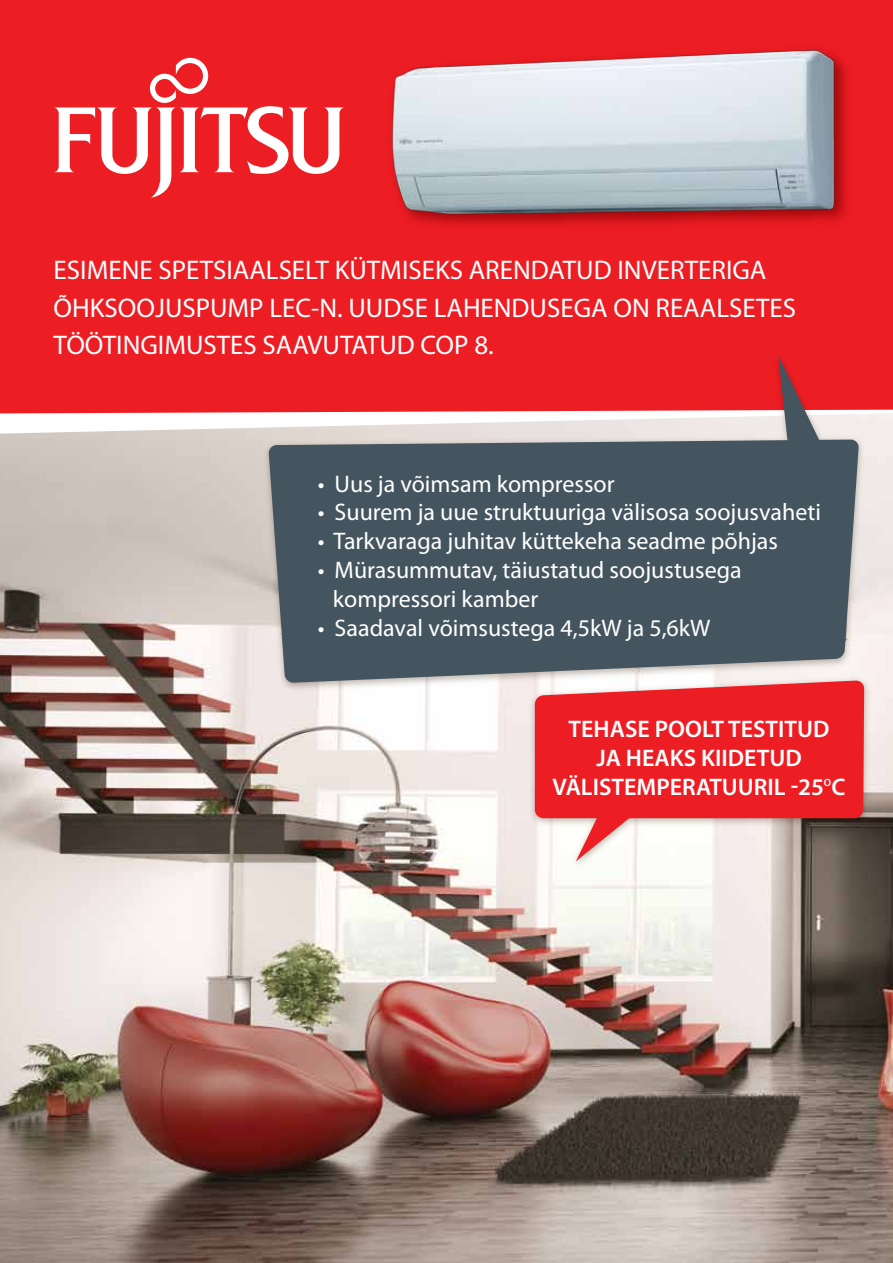
<style>
.page{position:relative;width:893px;height:1263px;background:#fff}
.page>*{position:absolute;margin:0;border:0;box-sizing:border-box;transform-origin:0 0}
.t1{font:27px/37.5px "Myriad Pro";color:#fff}
.t2{font:24px/28.8px "Myriad Pro";color:#fff}
.t3{font:600 24px/28.8px "Myriad Pro";color:#fff;text-align:center}
.t4{font:600 10.5px "Myriad Pro";color:#fff}
</style>
<div class="page">
<img style="left:0;top:434px;width:893px;height:829px">
<div style="left:0;top:0;width:893px;height:413px;background:#ed1d24"></div>
<svg style="left:54px;top:58px;width:291px;height:140px"></svg>
<img style="left:378px;top:28px;width:479px;height:213px">
<img style="left:260px;top:349px;width:608px;height:345px">
<svg style="left:268px;top:439px;width:591px;height:244px;background:#4f5e68"></svg>
<svg style="left:778px;top:355px;width:51px;height:108px;background:#9f5259"></svg>
<img style="left:526px;top:674px;width:348px;height:198px">
<div style="left:535px;top:680px;width:329px;height:138px;background:#ed1d24"></div>
<svg style="left:576px;top:810px;width:62px;height:51px"></svg>
<p class="t1" style="left:54px;top:251px;width:744px">ESIMENE SPETSIAALSELT KÜTMISEKS ARENDATUD INVERTERIGA<br>ÕHKSOOJUSPUMP LEC-N. UUDSE LAHENDUSEGA ON REAALSETES<br>TÖÖTINGIMUSTES SAAVUTATUD COP 8.</p>
<p class="t2" style="left:318px;top:469px;width:298px">• Uus ja võimsam kompressor</p>
<p class="t2" style="left:318px;top:497px;width:505px">• Suurem ja uue struktuuriga välisosa soojusvaheti</p>
<p class="t2" style="left:318px;top:526px;width:462px">• Tarkvaraga juhitav küttekeha seadme põhjas</p>
<p class="t2" style="left:333px;top:555px;width:410px;text-indent:-15px">• Mürasummutav, täiustatud soojustusega kompressori kamber</p>
<p class="t2" style="left:318px;top:613px;width:394px">• Saadaval võimsustega 4,5kW ja 5,6kW</p>
<p class="t3" style="left:553px;top:714px;width:294px">TEHASE POOLT TESTITUD<br>JA HEAKS KIIDETUD<br>VÄLISTEMPERATUURIL -25 C</p>
<p class="t4" style="left:824px;top:775px;width:9px">O</p>
</div>
